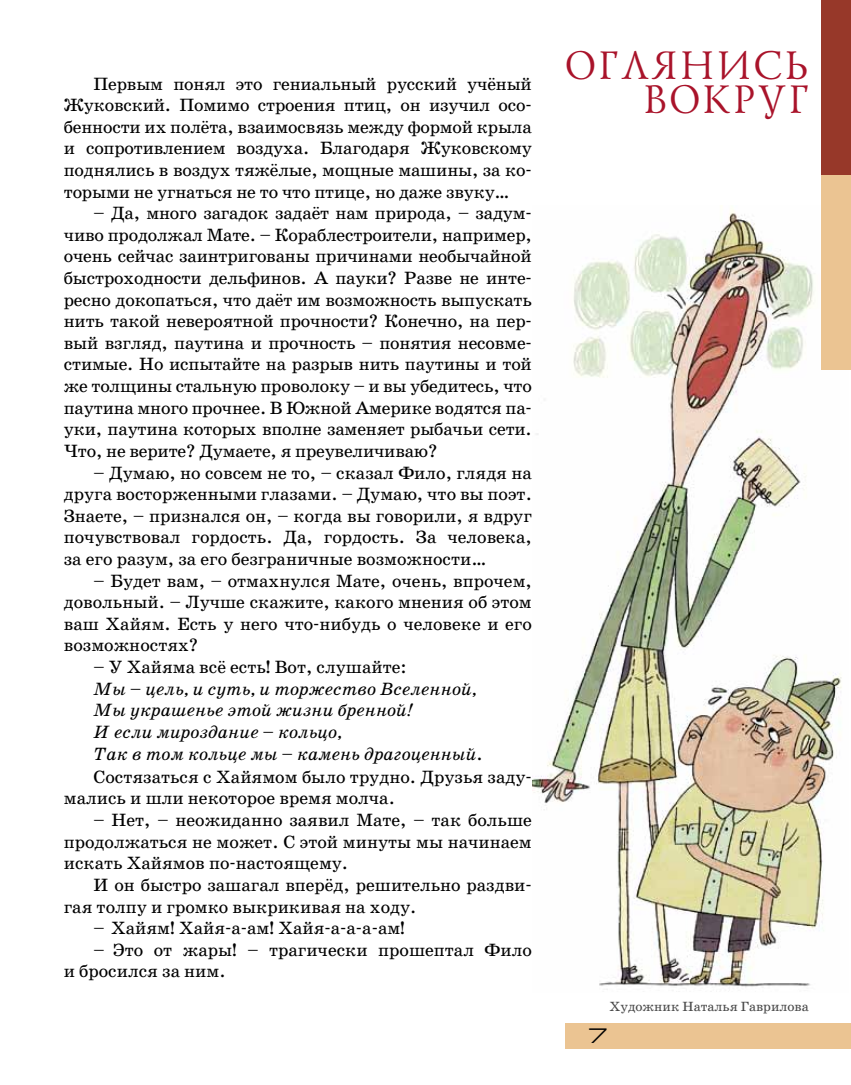
<style>
.page{position:relative;width:851px;height:1085px;background:#fff}
.page>*{position:absolute;margin:0;border:0;box-sizing:border-box;transform-origin:0 0}
.t1{font:40.8px/34.5px "Lazurski C";letter-spacing:.08em;color:#a9132a;text-align:right}
.t2{font:21px "Europe Ext";color:#000}
.t3{font:18px/21.6px "School Book C";color:#000;text-align:justify}
.t4{font:italic 18px/21.6px "School Book C";color:#000}
.t5{font:13.5px "School Book AC";color:#484848}
.s1{font-style:normal}
</style>
<div class="page">
<img style="left:532px;top:210px;width:310px;height:780px">
<div style="left:566px;top:1023px;width:284px;height:25px;background:#ebc492"></div>
<div style="left:821px;top:174px;width:29px;height:196px;background:#ebc492"></div>
<div style="left:821px;top:0;width:29px;height:174px;background:#973829"></div>
<p class="t3" style="left:64px;top:73px;width:469px;text-indent:30px">Первым понял это гениальный русский учёный Жуковский. Помимо строения птиц, он изучил осо&shy;бенности их полёта, взаимосвязь между формой крыла и сопротивлением воздуха. Благодаря Жуковскому поднялись в воздух тяжёлые, мощные машины, за ко&shy;торыми не угнаться не то что птице, но даже звуку…</p>
<p class="t3" style="left:64px;top:202px;width:469px;text-indent:30px">– Да, много загадок задаёт нам природа, – задум&shy;чиво продолжал Мате. – Кораблестроители, например, очень сейчас заинтригованы причинами необычайной быстроходности дельфинов. А пауки? Разве не инте&shy;ресно докопаться, что даёт им возможность выпускать нить такой невероятной прочности? Конечно, на пер&shy;вый взгляд, паутина и прочность – понятия несовме&shy;стимые. Но испытайте на разрыв нить паутины и той же толщины стальную проволоку – и вы убедитесь, что паутина много прочнее. В Южной Америке водятся па&shy;уки, паутина которых вполне заменяет рыбачьи сети.<br>Что, не верите? Думаете, я преувеличиваю?</p>
<p class="t3" style="left:64px;top:462px;width:469px;text-indent:30px">– Думаю, но совсем не то, – сказал Фило, глядя на друга восторженными глазами. – Думаю, что вы поэт.<br>Знаете, – признался он, – когда вы говорили, я вдруг почувствовал гордость. Да, гордость. За человека, за его разум, за его безграничные возможности…</p>
<p class="t3" style="left:64px;top:570px;width:469px;text-indent:30px">– Будет вам, – отмахнулся Мате, очень, впрочем, довольный. – Лучше скажите, какого мнения об этом ваш Хайям. Есть у него что-нибудь о человеке и его возможностях?</p>
<p class="t3" style="left:94px;top:656px;width:314px">– У Хайяма всё есть! Вот, слушайте:</p>
<p class="t4" style="left:94px;top:677px;width:390px">Мы – цель, и суть, и торжество Вселенной, Мы украшенье этой жизни бренной!<br>И если мироздание – кольцо,<br>Так в том кольце мы – камень драгоценный<span class="s1">.</span></p>
<p class="t3" style="left:64px;top:766px;width:469px;text-indent:30px">Состязаться с Хайямом было трудно. Друзья заду&shy;мались и шли некоторое время молча.</p>
<p class="t3" style="left:64px;top:809px;width:469px;text-indent:30px">– Нет, – неожиданно заявил Мате, – так больше продолжаться не может. С этой минуты мы начинаем искать Хайямов по-настоящему.</p>
<p class="t3" style="left:64px;top:874px;width:469px;text-indent:30px">И он быстро зашагал вперёд, решительно раздви&shy;гая толпу и громко выкрикивая на ходу.</p>
<p class="t3" style="left:94px;top:917px;width:313px">– Хайям! Хайя-а-ам! Хайя-а-а-а-ам!</p>
<p class="t3" style="left:64px;top:938px;width:469px;text-indent:30px">– Это от жары! – трагически прошептал Фило и бросился за ним.</p>
<h1 class="t1" style="left:563px;top:47px;width:244px">ОГЛЯНИСЬ<br>ВОКРУГ</h1>
<p class="t5" style="left:609px;top:998px;width:201px">Художник Наталья Гаврилова</p>
<p class="t2" style="left:588px;top:1024px;width:20px">7</p>
</div>
